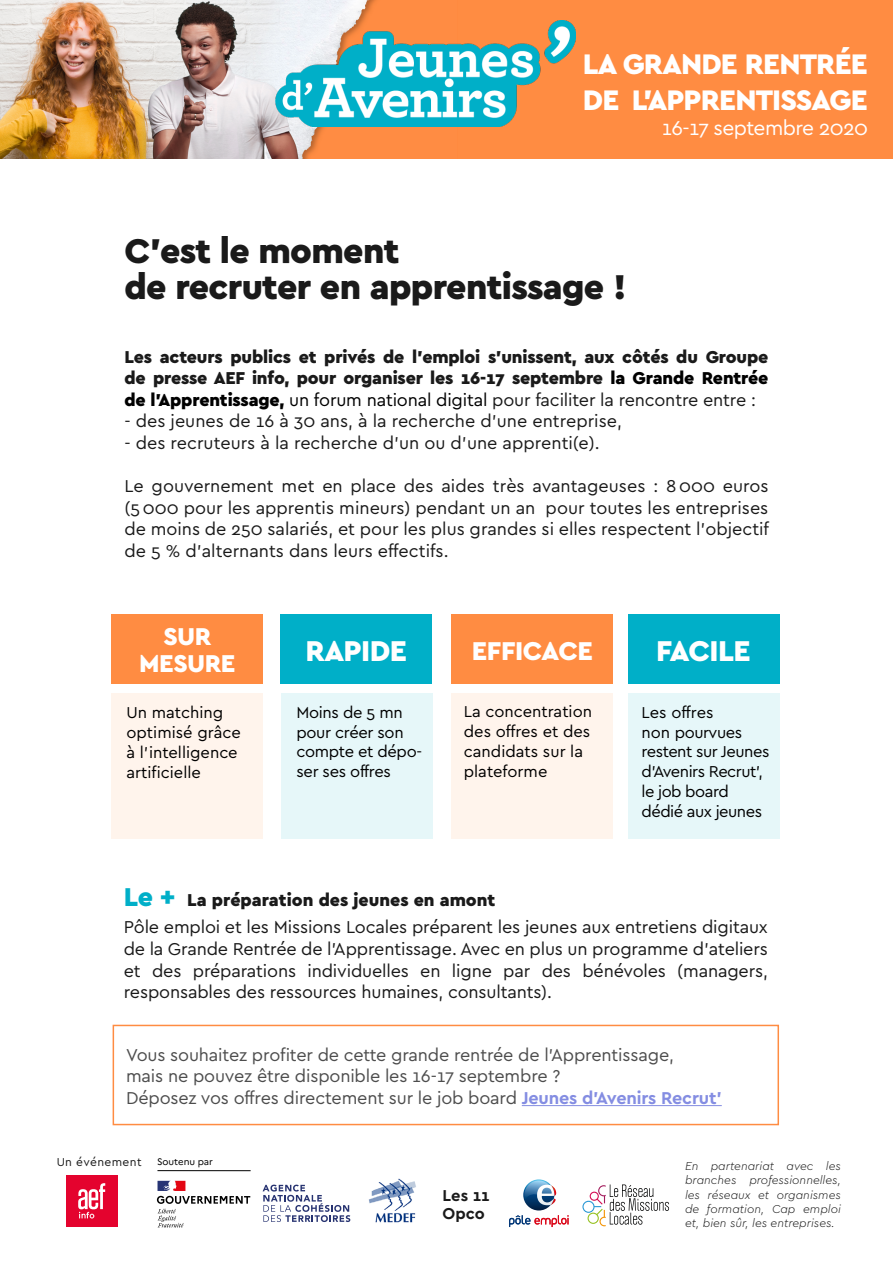
<style>
.page{position:relative;width:893px;height:1263px;background:#fff}
.page>*{position:absolute;margin:0;border:0;box-sizing:border-box;transform-origin:0 0}
.t1{font:900 36px/36px "Cera Pro";letter-spacing:-.02em;color:#1a1a1a}
.t2{font:900 30px "Cera Pro";letter-spacing:-.02em;color:#fff}
.t3{font:900 29.55px/35.5px "Cera Pro";letter-spacing:-.03em;color:#fff}
.t4{font:900 27px "Cera Pro";letter-spacing:-.02em;color:#fff}
.t5{font:900 25.5px/27px "Cera Pro";letter-spacing:-.02em;color:#fff;text-align:center}
.t6{font:21px "Cera Pro";letter-spacing:-.03em;color:#fff}
.t7{font:18px/21.6px "Cera Pro";letter-spacing:-.01em;color:#1a1a1a;text-align:justify}
.t8{font:900 18px/21.6px "Cera Pro";letter-spacing:-.01em;color:#1a1a1a;text-align:justify}
.t9{font:18px/21.6px "Cera Pro";letter-spacing:-.01em;color:#4d4d4d}
.t10{font:16.5px/19.8px "Cera Pro";letter-spacing:-.01em;color:#000}
.t11{font:16.5px/19.8px "Cera Pro";letter-spacing:-.03em;color:#000}
.t12{font:700 16.5px/18px "Cera Pro";color:#1a1a1a}
.t13{font:italic 300 12px/14.4px "Cera Pro";color:#1a1a1a;text-align:justify}
.t14{font:12px "Cera Pro";letter-spacing:.03em;color:#1a1a1a}
.t15{font:9.45px "Marianne";color:#000}
.s1{color:#000}
.s2{font-weight:400;color:#000}
.s3{font-weight:400}
.s4{font-weight:900;font-size:27px;color:#00afc8}
.s5{font-weight:900}
.s6{font-weight:700;color:#848de2}
</style>
<div class="page">
<div style="left:628px;top:693px;width:151px;height:146px;background:#e6f7f9"></div>
<div style="left:281px;top:693px;width:151px;height:146px;background:#e6f7f9"></div>
<div style="left:452px;top:693px;width:161px;height:146px;background:#fff4ec"></div>
<hr style="left:522px;top:1105px;width:200px;height:1px;background:#848de2">
<div style="left:113px;top:1025px;width:666px;height:100px;border:2px solid #ff8c42"></div>
<div style="left:0;top:0;width:893px;height:159px;background:#ff8c42"></div>
<img style="left:0;top:0;width:458px;height:159px">
<img style="left:275px;top:21px;width:300px;height:105px">
<div style="left:628px;top:614px;width:151px;height:69px;background:#00afc8"></div>
<div style="left:452px;top:614px;width:161px;height:70px;background:#ff8c42"></div>
<div style="left:112px;top:693px;width:151px;height:146px;background:#fff4ec"></div>
<div style="left:112px;top:614px;width:151px;height:69px;background:#ff8c42"></div>
<div style="left:281px;top:614px;width:151px;height:69px;background:#00afc8"></div>
<div style="left:67px;top:1175px;width:51px;height:52px;background:#e4032e"></div>
<svg style="left:78px;top:1183px;width:27px;height:35px"></svg>
<svg style="left:523px;top:1179px;width:31px;height:31px"></svg>
<svg style="left:524px;top:1180px;width:32px;height:25px"></svg>
<svg style="left:509px;top:1215px;width:60px;height:12px"></svg>
<svg style="left:582px;top:1184px;width:87px;height:42px"></svg>
<svg style="left:157px;top:1181px;width:93px;height:46px"></svg>
<hr style="left:157px;top:1170px;width:94px;height:1px;background:#000">
<svg style="left:263px;top:1184px;width:87px;height:38px"></svg>
<img style="left:369px;top:1178px;width:47px;height:45px">
<h3 class="t3" style="left:583px;top:46px;width:287px">LA GRANDE RENTRÉE<br>DE L’APPRENTISSAGE</h3>
<p class="t6" style="left:662px;top:114px;width:208px">16-17 septembre 2020</p>
<h1 class="t1" style="left:124px;top:231px;width:504px">C’est le moment<br>de recruter en apprentissage !</h1>
<p class="t8" style="left:124px;top:345px;width:646px">Les acteurs publics et privés de l’emploi s’unissent, aux côtés du Groupe de presse AEF info, pour organiser les 16-17 septembre <span class="s1">la Grande Rentrée de l’Apprentissage,</span> <span class="s2">un forum national digital</span> <span class="s3">pour faciliter la rencontre entre :</span></p>
<p class="t7" style="left:124px;top:410px;width:499px">- des jeunes de 16 à 30 ans, à la recherche d’une entreprise,</p>
<p class="t7" style="left:124px;top:431px;width:477px">- des recruteurs à la recherche d’un ou d’une apprenti(e).</p>
<p class="t7" style="left:124px;top:474px;width:646px">Le gouvernement met en place des aides très avantageuses : 8 000 euros (5 000 pour les apprentis mineurs) pendant un an pour toutes les entreprises de moins de 250 salariés, et pour les plus grandes si elles respectent l’objectif de 5 % d’alternants dans leurs effectifs.</p>
<h3 class="t5" style="left:139px;top:622px;width:98px">SUR<br>MESURE</h3>
<p class="t10" style="left:126px;top:702px;width:116px">Un matching optimisé grâce à l’intelligence artificielle</p>
<h2 class="t2" style="left:305px;top:631px;width:103px">RAPIDE</h2>
<h3 class="t4" style="left:472px;top:633px;width:123px">EFFICACE</h3>
<h2 class="t2" style="left:656px;top:631px;width:96px">FACILE</h2>
<p class="t10" style="left:296px;top:702px;width:127px">Moins de 5 mn pour créer son compte et dépo&shy;ser ses offres</p>
<p class="t10" style="left:464px;top:701px;width:130px">La concentration des offres et des candidats sur la plateforme</p>
<p class="t11" style="left:641px;top:702px;width:129px">Les offres<br>non pourvues restent sur Jeunes d’Avenirs Recrut’, le job board dédié aux jeunes</p>
<p class="t7" style="left:124px;top:885px;width:646px;line-height:27.6px"><span class="s4">Le +</span> <span class="s5">La préparation des jeunes en amont<br></span>Pôle emploi et les Missions Locales préparent les jeunes aux entretiens digitaux</p>
<p class="t7" style="left:124px;top:937px;width:646px">de la Grande Rentrée de l’Apprentissage. Avec en plus un programme d’ateliers et des préparations individuelles en ligne par des bénévoles (managers, responsables des ressources humaines, consultants).</p>
<p class="t9" style="left:126px;top:1043px;width:597px">Vous souhaitez profiter de cette grande rentrée de l’Apprentissage,<br>mais ne pouvez être disponible les 16-17 septembre ?<br>Déposez vos offres directement sur le job board <span class="s6">Jeunes d’Avenirs Recrut’</span></p>
<p class="t14" style="left:57px;top:1154px;width:86px">Un événement</p>
<p class="t13" style="left:685px;top:1158px;width:157px">En partenariat avec les branches professionnelles, les réseaux et organismes de formation, Cap emploi et, bien sûr, les entreprises.</p>
<p class="t15" style="left:157px;top:1156px;width:58px">Soutenu par</p>
<p class="t12" style="left:443px;top:1185px;width:49px">Les 11<br>Opco</p>
</div>
